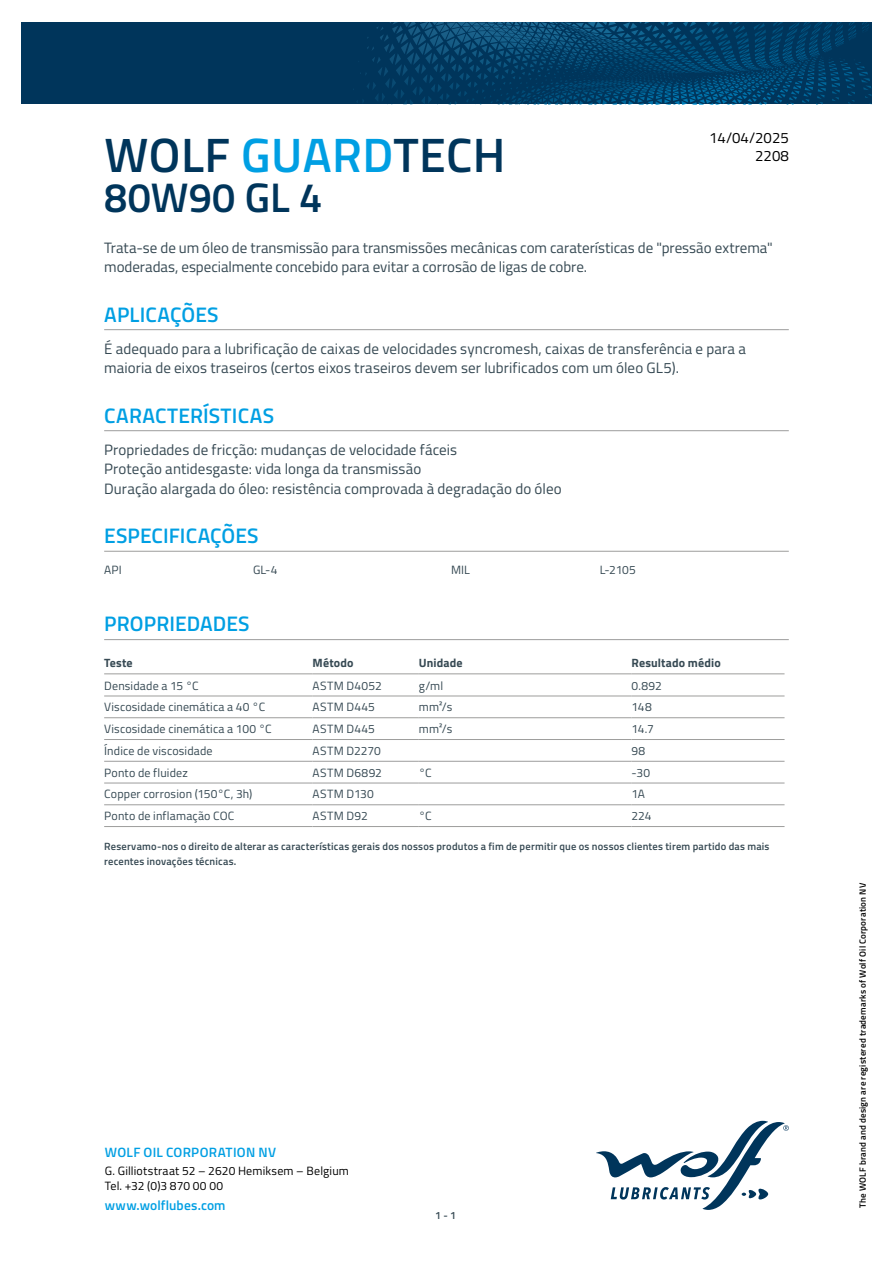
<style>
.page{position:relative;width:893px;height:1263px;background:#fff}
.page>*{position:absolute;margin:0;border:0;box-sizing:border-box;transform-origin:0 0}
.t1{font:600 48.3px "Titillium";letter-spacing:.01em;color:#00355b}
.t2{font:600 41.4px "Titillium";letter-spacing:.005em;color:#00355b}
.t3{font:600 21px "Titillium";letter-spacing:.005em;color:#009fe3}
.t4{font:15px/19.5px "Titillium";letter-spacing:.005em;color:#364953}
.t5{font:15px/18px "Titillium";color:#000;text-align:right}
.t6{font:600 13.5px "Titillium";letter-spacing:.015em;color:#009fe3}
.t7{font:12px "Titillium";letter-spacing:.015em;color:#364953}
.t8{font:12px/14.4px "Titillium";letter-spacing:.015em;color:#000}
.t9{font:700 12px "Titillium";letter-spacing:.015em;color:#364953}
.t10{font:600 10.5px/15px "Titillium";letter-spacing:.02em;color:#364953}
.t11{font:600 9px "Titillium";letter-spacing:.025em;color:#000}
.s1{color:#009fe3}
</style>
<div class="page">
<svg style="left:596px;top:1121px;width:193px;height:89px"></svg>
<svg style="left:21px;top:22px;width:851px;height:82px;background:#013b62"></svg>
<hr style="left:104px;top:329px;width:685px;height:1px;background:#9d9d9c">
<hr style="left:104px;top:430px;width:685px;height:1px;background:#9d9d9c">
<hr style="left:104px;top:551px;width:685px;height:1px;background:#9d9d9c">
<hr style="left:104px;top:639px;width:685px;height:1px;background:#9d9d9c">
<hr style="left:104px;top:673px;width:209px;height:1px;background:#9d9d9c">
<hr style="left:313px;top:673px;width:106px;height:1px;background:#9d9d9c">
<hr style="left:419px;top:673px;width:212px;height:1px;background:#9d9d9c">
<hr style="left:631px;top:673px;width:153px;height:1px;background:#9d9d9c">
<hr style="left:104px;top:696px;width:209px;height:1px;background:#9d9d9c">
<hr style="left:313px;top:696px;width:106px;height:1px;background:#9d9d9c">
<hr style="left:419px;top:696px;width:212px;height:1px;background:#9d9d9c">
<hr style="left:631px;top:696px;width:153px;height:1px;background:#9d9d9c">
<hr style="left:104px;top:717px;width:209px;height:1px;background:#9d9d9c">
<hr style="left:313px;top:717px;width:106px;height:1px;background:#9d9d9c">
<hr style="left:419px;top:717px;width:212px;height:1px;background:#9d9d9c">
<hr style="left:631px;top:717px;width:153px;height:1px;background:#9d9d9c">
<hr style="left:104px;top:739px;width:209px;height:1px;background:#9d9d9c">
<hr style="left:313px;top:739px;width:106px;height:1px;background:#9d9d9c">
<hr style="left:419px;top:739px;width:212px;height:1px;background:#9d9d9c">
<hr style="left:631px;top:739px;width:153px;height:1px;background:#9d9d9c">
<hr style="left:104px;top:761px;width:209px;height:1px;background:#9d9d9c">
<hr style="left:313px;top:761px;width:106px;height:1px;background:#9d9d9c">
<hr style="left:419px;top:761px;width:212px;height:1px;background:#9d9d9c">
<hr style="left:631px;top:761px;width:153px;height:1px;background:#9d9d9c">
<hr style="left:104px;top:783px;width:209px;height:1px;background:#9d9d9c">
<hr style="left:313px;top:783px;width:106px;height:1px;background:#9d9d9c">
<hr style="left:419px;top:783px;width:212px;height:1px;background:#9d9d9c">
<hr style="left:631px;top:783px;width:153px;height:1px;background:#9d9d9c">
<hr style="left:104px;top:804px;width:209px;height:1px;background:#9d9d9c">
<hr style="left:313px;top:804px;width:106px;height:1px;background:#9d9d9c">
<hr style="left:419px;top:804px;width:212px;height:1px;background:#9d9d9c">
<hr style="left:631px;top:804px;width:153px;height:1px;background:#9d9d9c">
<hr style="left:104px;top:826px;width:209px;height:1px;background:#9d9d9c">
<hr style="left:313px;top:826px;width:106px;height:1px;background:#9d9d9c">
<hr style="left:419px;top:826px;width:212px;height:1px;background:#9d9d9c">
<hr style="left:631px;top:826px;width:153px;height:1px;background:#9d9d9c">
<p class="t5" style="left:709px;top:128px;width:81px">14/04/2025<br>2208</p>
<h1 class="t1" style="left:104px;top:118px;width:403px">WOLF <span class="s1">GUARD</span>TECH</h1>
<h2 class="t2" style="left:104px;top:166px;width:220px">80W90 GL 4</h2>
<p class="t4" style="left:104px;top:237px;width:670px">Trata-se de um óleo de transmissão para transmissões mecânicas com caraterísticas de "pressão extrema" moderadas, especialmente concebido para evitar a corrosão de ligas de cobre.</p>
<h3 class="t3" style="left:104px;top:298px;width:116px">APLICAÇÕES</h3>
<p class="t4" style="left:104px;top:338px;width:643px">É adequado para a lubrificação de caixas de velocidades syncromesh, caixas de transferência e para a maioria de eixos traseiros (certos eixos traseiros devem ser lubrificados com um óleo GL5).</p>
<h3 class="t3" style="left:104px;top:399px;width:171px">CARACTERÍSTICAS</h3>
<p class="t4" style="left:104px;top:439px;width:459px">Propriedades de fricção: mudanças de velocidade fáceis<br>Proteção antidesgaste: vida longa da transmissão<br>Duração alargada do óleo: resistência comprovada à degradação do óleo</p>
<h3 class="t3" style="left:104px;top:520px;width:156px">ESPECIFICAÇÕES</h3>
<p class="t7" style="left:104px;top:561px;width:19px">API</p>
<p class="t7" style="left:253px;top:561px;width:26px">GL-4</p>
<p class="t7" style="left:451px;top:561px;width:21px">MIL</p>
<p class="t7" style="left:600px;top:561px;width:38px">L-2105</p>
<h3 class="t3" style="left:104px;top:608px;width:147px">PROPRIEDADES</h3>
<p class="t9" style="left:104px;top:654px;width:30px">Teste</p>
<p class="t9" style="left:313px;top:654px;width:43px">Método</p>
<p class="t9" style="left:419px;top:654px;width:45px">Unidade</p>
<p class="t9" style="left:631px;top:654px;width:91px">Resultado médio</p>
<p class="t7" style="left:104px;top:677px;width:96px">Densidade a 15 °C</p>
<p class="t7" style="left:313px;top:677px;width:71px">ASTM D4052</p>
<p class="t7" style="left:419px;top:677px;width:26px">g/ml</p>
<p class="t7" style="left:631px;top:677px;width:32px">0.892</p>
<p class="t7" style="left:104px;top:698px;width:163px">Viscosidade cinemática a 40 °C</p>
<p class="t7" style="left:313px;top:698px;width:64px">ASTM D445</p>
<p class="t7" style="left:419px;top:698px;width:35px">mm²/s</p>
<p class="t7" style="left:631px;top:698px;width:22px">148</p>
<p class="t7" style="left:104px;top:720px;width:169px">Viscosidade cinemática a 100 °C</p>
<p class="t7" style="left:313px;top:720px;width:64px">ASTM D445</p>
<p class="t7" style="left:419px;top:720px;width:35px">mm²/s</p>
<p class="t7" style="left:631px;top:720px;width:24px">14.7</p>
<p class="t7" style="left:104px;top:742px;width:110px">Índice de viscosidade</p>
<p class="t7" style="left:313px;top:742px;width:70px">ASTM D2270</p>
<p class="t7" style="left:631px;top:742px;width:15px">98</p>
<p class="t7" style="left:104px;top:764px;width:85px">Ponto de fluidez</p>
<p class="t7" style="left:313px;top:764px;width:71px">ASTM D6892</p>
<p class="t7" style="left:419px;top:764px;width:14px">°C</p>
<p class="t7" style="left:631px;top:764px;width:20px">-30</p>
<p class="t7" style="left:104px;top:785px;width:150px">Copper corrosion (150°C, 3h)</p>
<p class="t7" style="left:313px;top:785px;width:63px">ASTM D130</p>
<p class="t7" style="left:631px;top:785px;width:15px">1A</p>
<p class="t7" style="left:104px;top:807px;width:132px">Ponto de inflamação COC</p>
<p class="t7" style="left:313px;top:807px;width:57px">ASTM D92</p>
<p class="t7" style="left:419px;top:807px;width:14px">°C</p>
<p class="t7" style="left:631px;top:807px;width:22px">224</p>
<p class="t10" style="left:104px;top:839px;width:667px">Reservamo-nos o direito de alterar as características gerais dos nossos produtos a fim de permitir que os nossos clientes tirem partido das mais recentes inovações técnicas.</p>
<p class="t6" style="left:105px;top:1142px;width:173px">WOLF OIL CORPORATION NV</p>
<p class="t8" style="left:105px;top:1163px;width:246px">G. Gilliotstraat 52 – 2620 Hemiksem – Belgium<br>Tel. +32 (0)3 870 00 00</p>
<p class="t6" style="left:105px;top:1195px;width:122px">www.wolflubes.com</p>
<p class="t10" style="left:435px;top:1207px;width:22px">1 - 1</p>
<p class="t11" style="left:856px;top:1208px;width:326px;rotate:-90deg">The WOLF brand and design are registered trademarks of Wolf Oil Corporation NV</p>
</div>
